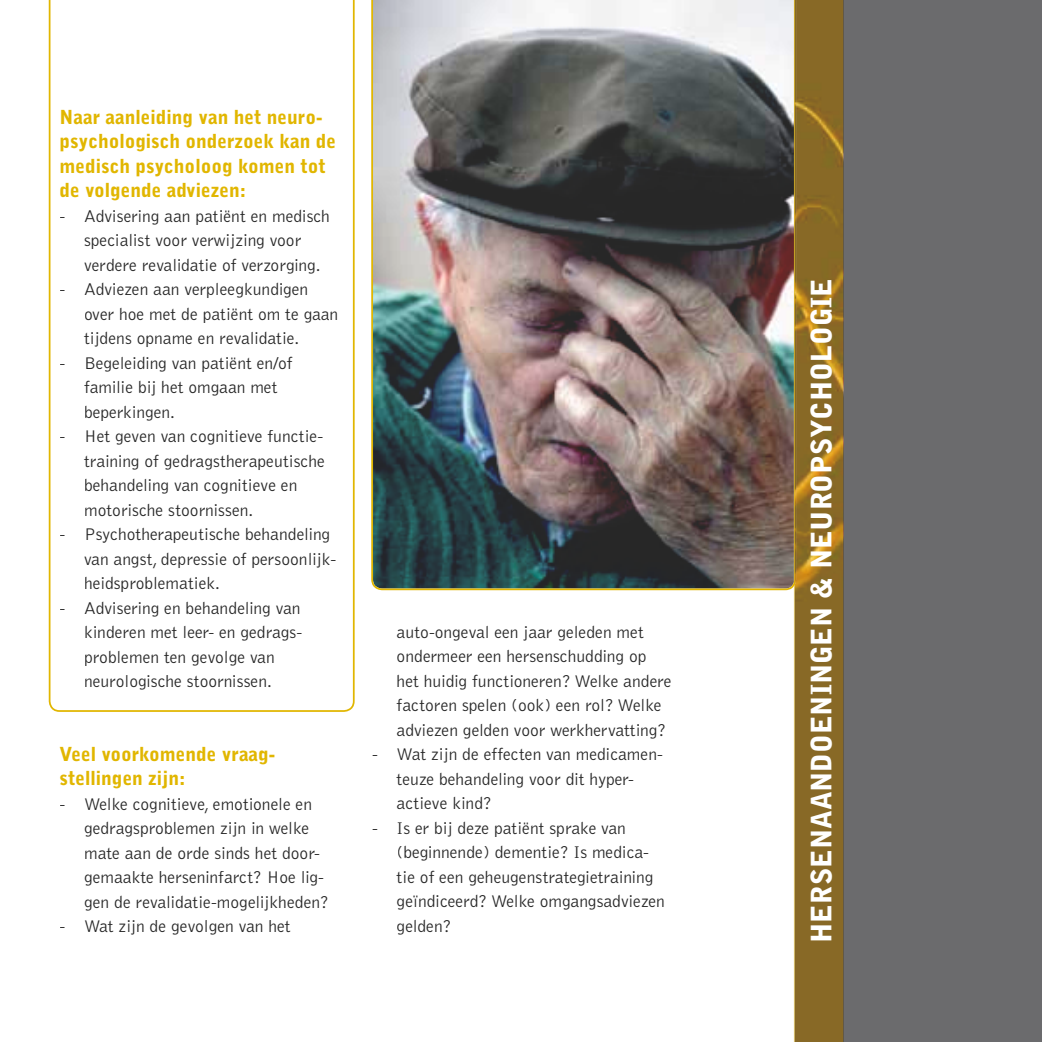
<style>
.page{position:relative;width:1042px;height:1042px;background:#fff}
.page>*{position:absolute;margin:0;border:0;box-sizing:border-box;transform-origin:0 0}
.t1{font:900 28px "Bell Gothic";color:#fff}
.t2{font:900 19.25px/24.5px "Bell Gothic";color:#e1b600}
.t3{font:300 17.5px/24.5px "Bell Gothic";color:#272727}
</style>
<div class="page">
<img style="left:371px;top:0;width:423px;height:590px">
<img style="left:795px;top:0;width:48px;height:1042px">
<svg style="left:794px;top:585px;width:1px;height:457px"></svg>
<img style="left:794px;top:0;width:2px;height:585px">
<svg style="left:49px;top:0;width:306px;height:712px"></svg>
<div style="left:843px;top:0;width:199px;height:1042px;background:#6b6b6d"></div>
<p class="t2" style="left:60px;top:105px;width:278px">Naar aanleiding van het neuro&shy;psychologisch onderzoek kan de medisch psycholoog komen tot de volgende adviezen:</p>
<p class="t3" style="left:84px;top:204px;width:247px;text-indent:-24px">- Advisering aan patiënt en medisch specialist voor verwijzing voor verdere revalidatie of verzorging.</p>
<p class="t3" style="left:84px;top:277px;width:256px;text-indent:-24px">- Adviezen aan verpleegkundigen over hoe met de patiënt om te gaan tijdens opname en revalidatie.</p>
<p class="t3" style="left:84px;top:351px;width:210px;text-indent:-24px">- Begeleiding van patiënt en/of familie bij het omgaan met beperkingen.</p>
<p class="t3" style="left:84px;top:424px;width:242px;text-indent:-24px">- Het geven van cognitieve functie&shy;training of gedragstherapeutische behandeling van cognitieve en motorische stoornissen.</p>
<p class="t3" style="left:84px;top:522px;width:254px;text-indent:-24px">- Psychotherapeutische behandeling van angst, depressie of persoonlijk&shy;heidsproblematiek.</p>
<p class="t3" style="left:84px;top:596px;width:220px;text-indent:-24px">- Advisering en behandeling van kinderen met leer- en gedrags&shy;problemen ten gevolge van neurologische stoornissen.</p>
<p class="t2" style="left:60px;top:742px;width:217px">Veel voorkomende vraag&shy;stellingen zijn:</p>
<p class="t3" style="left:84px;top:792px;width:246px;text-indent:-24px">- Welke cognitieve, emotionele en gedragsproblemen zijn in welke mate aan de orde sinds het door&shy;gemaakte herseninfarct? Hoe lig&shy;gen de revalidatie-mogelijkheden?</p>
<p class="t3" style="left:60px;top:914px;width:233px">- Wat zijn de gevolgen van het</p>
<p class="t3" style="left:397px;top:620px;width:277px">auto-ongeval een jaar geleden met ondermeer een hersenschudding op het huidig functioneren? Welke andere factoren spelen (ook) een rol? Welke adviezen gelden voor werkhervatting?</p>
<p class="t3" style="left:397px;top:742px;width:268px;text-indent:-24px">- Wat zijn de effecten van medicamen&shy;teuze behandeling voor dit hyper&shy;actieve kind?</p>
<p class="t3" style="left:397px;top:816px;width:270px;text-indent:-24px">- Is er bij deze patiënt sprake van (beginnende) dementie? Is medica&shy;tie of een geheugenstrategietraining geïndiceerd? Welke omgangsadviezen gelden?</p>
<h1 class="t1" style="left:805px;top:943px;width:666px;rotate:-90deg">HERSENAANDOENINGEN &amp; NEUROPSYCHOLOGIE</h1>
</div>
